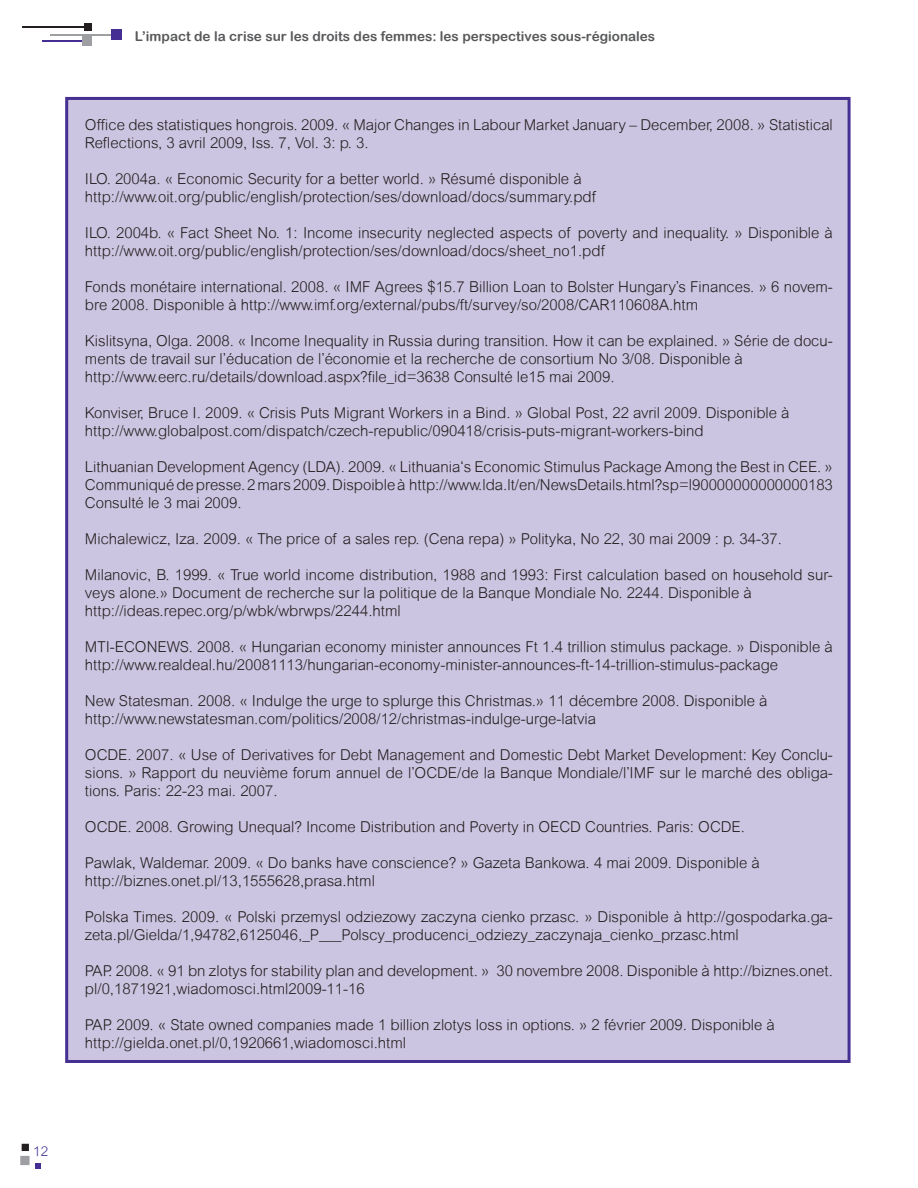
<style>
.page{position:relative;width:918px;height:1188px;background:#fff}
.page>*{position:absolute;margin:0;border:0;box-sizing:border-box;transform-origin:0 0}
.BODYBRIEFS{font:300 15px/18px "Arial Rounded MT";color:#231f20}
.t1{font:13.5px "Arial Rounded MT Bold";color:#57585a}
.t2{font:300 13.5px "Arial Rounded MT";color:#452f92}
</style>
<div class="page">
<hr style="left:42px;top:41px;width:41px;height:1px;background:#452f92">
<hr style="left:50px;top:34px;width:64px;height:1px;background:#9d9fa2">
<hr style="left:22px;top:27px;width:65px;height:1px;background:#231f20">
<div style="left:84px;top:24px;width:7px;height:7px;background:#231f20"></div>
<div style="left:83px;top:36px;width:9px;height:10px;background:#9d9fa2"></div>
<div style="left:112px;top:29px;width:10px;height:10px;background:#452f92"></div>
<div style="left:22px;top:1144px;width:7px;height:7px;background:#231f20"></div>
<div style="left:20px;top:1156px;width:10px;height:9px;background:#9d9fa2"></div>
<svg style="left:35px;top:1163px;width:6px;height:6px"></svg>
<div style="left:65px;top:97px;width:786px;height:966px;background:#ccc5e1;border:3px solid #452f92"></div>
<p class="t1" style="left:135px;top:28px;width:522px">L’impact de la crise sur les droits des femmes: les perspectives sous-régionales</p>
<p class="BODYBRIEFS" style="left:85px;top:115px;width:749px">Office des statistiques hongrois. 2009. « Major Changes in Labour Market January – December, 2008. » Statistical<br>Reflections, 3 avril 2009, Iss. 7, Vol. 3: p. 3.</p>
<p class="BODYBRIEFS" style="left:85px;top:169px;width:498px">ILO. 2004a. « Economic Security for a better world. » Résumé disponible à</p>
<p class="BODYBRIEFS" style="left:85px;top:187px;width:513px">http://www.oit.org/public/english/protection/ses/download/docs/summary.pdf</p>
<p class="BODYBRIEFS" style="left:85px;top:223px;width:749px">ILO. 2004b. « Fact Sheet No. 1: Income insecurity neglected aspects of poverty and inequality. » Disponible à http://www.oit.org/public/english/protection/ses/download/docs/sheet_no1.pdf</p>
<p class="BODYBRIEFS" style="left:85px;top:277px;width:749px">Fonds monétaire international. 2008. « IMF Agrees $15.7 Billion Loan to Bolster Hungary’s Finances. » 6 novem&shy;bre 2008. Disponible à http://www.imf.org/external/pubs/ft/survey/so/2008/CAR110608A.htm</p>
<p class="BODYBRIEFS" style="left:85px;top:331px;width:749px">Kislitsyna, Olga. 2008. « Income Inequality in Russia during transition. How it can be explained. » Série de docu&shy;ments de travail sur l’éducation de l’économie et la recherche de consortium No 3/08. Disponible à</p>
<p class="BODYBRIEFS" style="left:85px;top:367px;width:531px">http://www.eerc.ru/details/download.aspx?file_id=3638 Consulté le15 mai 2009.</p>
<p class="BODYBRIEFS" style="left:85px;top:403px;width:706px">Konviser, Bruce I. 2009. « Crisis Puts Migrant Workers in a Bind. » Global Post, 22 avril 2009. Disponible à</p>
<p class="BODYBRIEFS" style="left:85px;top:421px;width:620px">http://www.globalpost.com/dispatch/czech-republic/090418/crisis-puts-migrant-workers-bind</p>
<p class="BODYBRIEFS" style="left:85px;top:457px;width:749px;text-align:justify">Lithuanian Development Agency (LDA). 2009. « Lithuania‘s Economic Stimulus Package Among the Best in CEE. » Communiqué de presse. 2 mars 2009. Dispoible à http://www.lda.lt/en/NewsDetails.html?sp=l90000000000000183<br>Consulté le 3 mai 2009.</p>
<p class="BODYBRIEFS" style="left:85px;top:529px;width:698px">Michalewicz, Iza. 2009. « The price of a sales rep. (Cena repa) » Polityka, No 22, 30 mai 2009 : p. 34-37.</p>
<p class="BODYBRIEFS" style="left:85px;top:565px;width:749px">Milanovic, B. 1999. « True world income distribution, 1988 and 1993: First calculation based on household sur&shy;veys alone.» Document de recherche sur la politique de la Banque Mondiale No. 2244. Disponible à</p>
<p class="BODYBRIEFS" style="left:85px;top:601px;width:317px">http://ideas.repec.org/p/wbk/wbrwps/2244.html</p>
<p class="BODYBRIEFS" style="left:85px;top:637px;width:749px">MTI-ECONEWS. 2008. « Hungarian economy minister announces Ft 1.4 trillion stimulus package. » Disponible à http://www.realdeal.hu/20081113/hungarian-economy-minister-announces-ft-14-trillion-stimulus-package</p>
<p class="BODYBRIEFS" style="left:85px;top:691px;width:684px">New Statesman. 2008. « Indulge the urge to splurge this Christmas.» 11 décembre 2008. Disponible à</p>
<p class="BODYBRIEFS" style="left:85px;top:709px;width:513px">http://www.newstatesman.com/politics/2008/12/christmas-indulge-urge-latvia</p>
<p class="BODYBRIEFS" style="left:85px;top:745px;width:749px;text-align:justify">OCDE. 2007. « Use of Derivatives for Debt Management and Domestic Debt Market Development: Key Conclu&shy;sions. » Rapport du neuvième forum annuel de l’OCDE/de la Banque Mondiale/l’IMF sur le marché des obliga&shy;tions. Paris: 22-23 mai. 2007.</p>
<p class="BODYBRIEFS" style="left:85px;top:817px;width:662px">OCDE. 2008. Growing Unequal? Income Distribution and Poverty in OECD Countries. Paris: OCDE.</p>
<p class="BODYBRIEFS" style="left:85px;top:853px;width:676px">Pawlak, Waldemar. 2009. « Do banks have conscience? » Gazeta Bankowa. 4 mai 2009. Disponible à</p>
<p class="BODYBRIEFS" style="left:85px;top:871px;width:292px">http://biznes.onet.pl/13,1555628,prasa.html</p>
<p class="BODYBRIEFS" style="left:85px;top:907px;width:749px">Polska Times. 2009. « Polski przemysl odziezowy zaczyna cienko przasc. » Disponible à http://gospodarka.ga&shy;zeta.pl/Gielda/1,94782,6125046,_P___Polscy_producenci_odziezy_zaczynaja_cienko_przasc.html</p>
<p class="BODYBRIEFS" style="left:85px;top:961px;width:749px">PAP. 2008. « 91 bn zlotys for stability plan and development. » 30 novembre 2008. Disponible à http://biznes.onet. pl/0,1871921,wiadomosci.html2009-11-16</p>
<p class="BODYBRIEFS" style="left:85px;top:1015px;width:691px">PAP. 2009. « State owned companies made 1 billion zlotys loss in options. » 2 février 2009. Disponible à</p>
<p class="BODYBRIEFS" style="left:85px;top:1033px;width:323px">http://gielda.onet.pl/0,1920661,wiadomosci.html</p>
<p class="t2" style="left:33px;top:1144px;width:16px">12</p>
</div>
